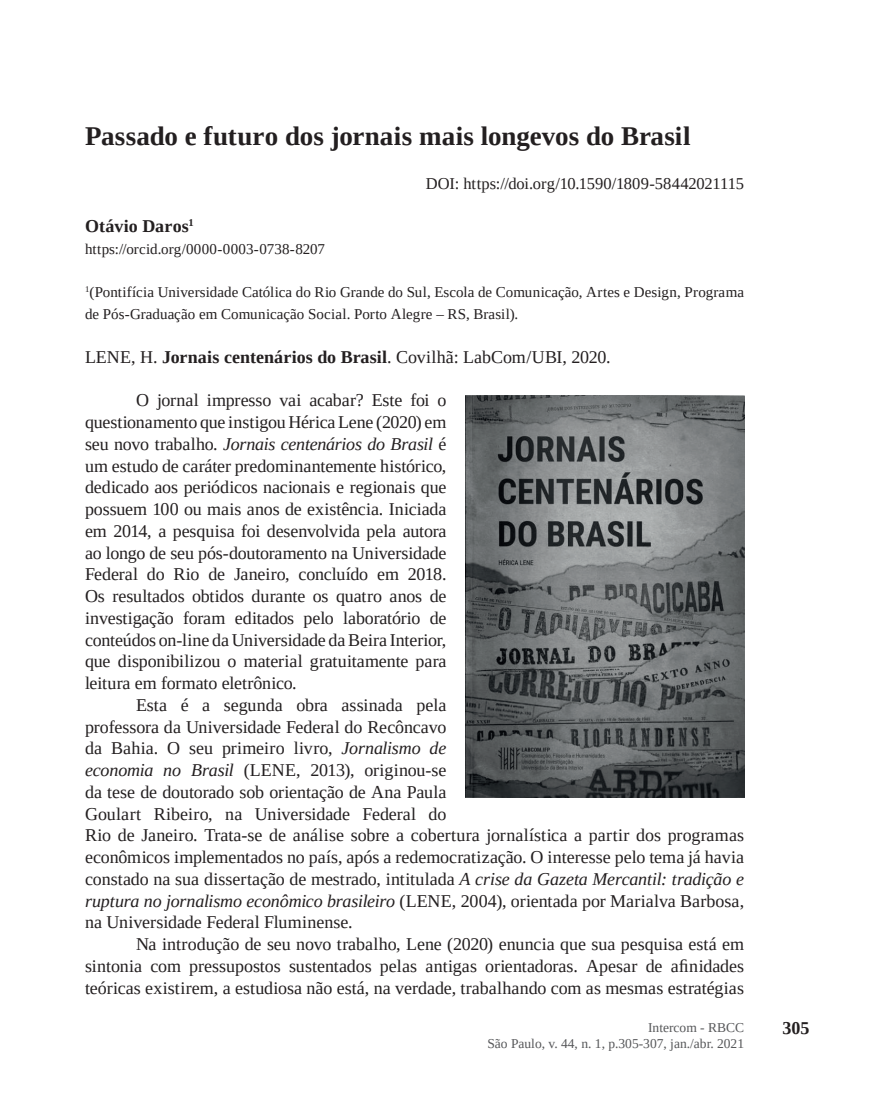
<style>
.page{position:relative;width:893px;height:1106px;background:#fff}
.page>*{position:absolute;margin:0;border:0;box-sizing:border-box;transform-origin:0 0}
.t1{font:700 27px "Liberation Serif";letter-spacing:.005em;color:#231f20}
.t2{font:18px/21.8px "Liberation Serif";color:#231f20;text-align:justify}
.t3{font:700 18px "Liberation Serif";letter-spacing:.005em;color:#231f20}
.t4{font:16.5px "Liberation Serif";letter-spacing:-.005em;color:#231f20}
.t5{font:15px/21.8px "Liberation Serif";letter-spacing:.005em;color:#231f20}
.t6{font:13.5px/16.2px "Liberation Serif";color:#57585a;text-align:right}
.s1{font-weight:700}
.s2{font-style:italic}
</style>
<div class="page">
<img style="left:465px;top:395px;width:279px;height:402px">
<h1 class="t1" style="left:85px;top:118px;width:607px">Passado e futuro dos jornais mais longevos do Brasil</h1>
<p class="t4" style="left:426px;top:172px;width:320px">DOI: https://doi.org/10.1590/1809-58442021115</p>
<p class="t3" style="left:85px;top:214px;width:110px">Otávio Daros<sup>1</sup></p>
<p class="t5" style="left:85px;top:238px;width:242px">https://orcid.org/0000-0003-0738-8207</p>
<p class="t5" style="left:85px;top:281px;width:661px"><sup>1</sup>(Pontifícia Universidade Católica do Rio Grande do Sul, Escola de Comunicação, Artes e Design, Programa de Pós-Graduação em Comunicação Social. Porto Alegre – RS, Brasil).</p>
<p class="t2" style="left:85px;top:346px;width:527px">LENE, H. <span class="s1">Jornais centenários do Brasil</span>. Covilhã: LabCom/UBI, 2020.</p>
<p class="t2" style="left:85px;top:389px;width:363px;text-indent:51px">O jornal impresso vai acabar? Este foi o questionamento que instigou Hérica Lene (2020) em seu novo trabalho. <span class="s2">Jornais centenários do Brasil</span> é um estudo de caráter predominantemente histórico, dedicado aos periódicos nacionais e regionais que possuem 100 ou mais anos de existência. Iniciada em 2014, a pesquisa foi desenvolvida pela autora ao longo de seu pós-doutoramento na Universidade Federal do Rio de Janeiro, concluído em 2018.<br>Os resultados obtidos durante os quatro anos de investigação foram editados pelo laboratório de conteúdos on-line da Universidade da Beira Interior, que disponibilizou o material gratuitamente para leitura em formato eletrônico.</p>
<p class="t2" style="left:85px;top:694px;width:661px;text-align:left;text-indent:51px">Esta é a segunda obra assinada pela<br>professora da Universidade Federal do Recôncavo<br>da Bahia. O seu primeiro livro, <span class="s2">Jornalismo de<br>economia no Brasil</span> (LENE, 2013), originou-se<br>da tese de doutorado sob orientação de Ana Paula<br>Goulart Ribeiro, na Universidade Federal do<br>Rio de Janeiro. Trata-se de análise sobre a cobertura jornalística a partir dos programas econômicos implementados no país, após a redemocratização. O interesse pelo tema já havia constado na sua dissertação de mestrado, intitulada <span class="s2">A crise da Gazeta Mercantil: tradição e ruptura no jornalismo econômico brasileiro</span> (LENE, 2004), orientada por Marialva Barbosa, na Universidade Federal Fluminense.</p>
<p class="t2" style="left:85px;top:933px;width:661px;text-indent:51px">Na introdução de seu novo trabalho, Lene (2020) enuncia que sua pesquisa está em sintonia com pressupostos sustentados pelas antigas orientadoras. Apesar de afinidades teóricas existirem, a estudiosa não está, na verdade, trabalhando com as mesmas estratégias</p>
<p class="t6" style="left:487px;top:1018px;width:258px">Intercom - RBCC<br>São Paulo, v. 44, n. 1, p.305-307, jan./abr. 2021</p>
<p class="t3" style="left:782px;top:1016px;width:28px">305</p>
</div>
